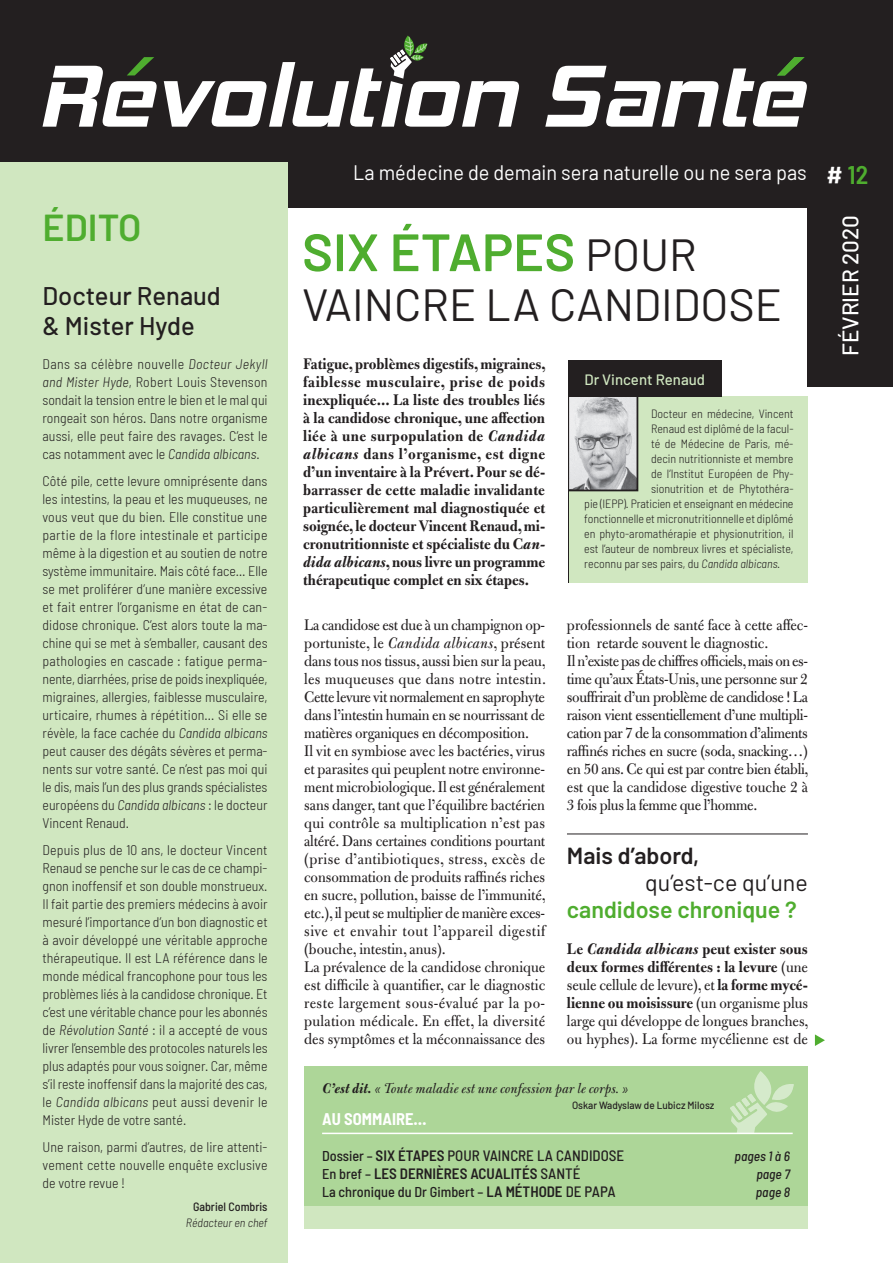
<style>
.page{position:relative;width:893px;height:1263px;background:#fff}
.page>*{position:absolute;margin:0;border:0;box-sizing:border-box;transform-origin:0 0}
.t1{font:600 52.5px "Barlow";color:#4fad2f}
.t2{font:45px "Barlow";color:#231f20}
.t3{font:600 37.5px "Barlow";color:#4fad2f}
.t4{font:500 25.5px/30px "Barlow";color:#231f20}
.t5{font:600 semi-condensed 25.5px "Barlow";color:#4fad2f}
.t6{font:600 23.25px "Barlow";color:#4fad2f}
.t7{font:23.25px "Barlow";color:#231f20}
.t8{font:600 23.25px "Barlow";color:#231f20}
.t9{font:500 22.5px "Barlow";color:#fff}
.t10{font:21px "Barlow";color:#fff;scale:.95 1}
.t11{font:16.5px/18px "Bulmer MT Std";color:#231f20;text-align:justify;scale:.95 1}
.t12{font:700 16.5px/18px "Bulmer MT Std";color:#231f20;text-align:justify;scale:.95 1}
.t13{font:16.5px/18px "Bulmer MT Std";letter-spacing:-.02em;color:#231f20;scale:.95 1}
.t14{font:700 semi-condensed 16.5px "Barlow";color:#fff}
.t15{font:italic 15px "Bulmer MT Std";color:#231f20;scale:.95 1}
.t16{font:500 semi-condensed 15px "Barlow";color:#231f20}
.t17{font:600 semi-condensed 15px "Barlow";color:#231f20}
.t18{font:500 15px "Barlow";color:#d0e7c0}
.t19{font:500 semi-condensed 14.25px "Barlow";color:#231f20}
.t20{font:300 semi-condensed 13.95px/18px "Barlow";color:#231f20;text-align:justify}
.t21{font:italic 500 semi-condensed 13.5px "Barlow";color:#231f20}
.t22{font:300 semi-condensed 12px "Barlow";color:#231f20}
.t23{font:italic 300 semi-condensed 12px "Barlow";color:#231f20}
.t24{font:500 semi-condensed 12px "Barlow";color:#231f20}
.t25{font:500 10.5px "Barlow";color:#231f20;scale:.95 1}
.s1{font-style:italic}
.s2{font-weight:400;font-size:45px;color:#231f20}
.s3{font-weight:700}
.s4{font-weight:700;font-style:italic}
.s5{font-size:14.25px}
.s6{font-weight:600}
.s7{font-weight:500;font-size:14.25px}
.s8{font-weight:500}
.s9{font-weight:600;font-size:15px}
.s10{font-size:15px}
.s11{color:#fff}
</style>
<div class="page">
<hr style="left:567px;top:361px;width:2px;height:506px;background:#231f20">
<div style="left:569px;top:397px;width:239px;height:228px;background:#d0e7c0"></div>
<img style="left:570px;top:397px;width:65px;height:91px">
<div style="left:567px;top:391px;width:71px;height:100px;border:2px solid #231f20"></div>
<div style="left:567px;top:360px;width:155px;height:37px;background:#231f20"></div>
<div style="left:0;top:0;width:893px;height:162px;background:#231f20"></div>
<div style="left:288px;top:153px;width:605px;height:54px;background:#231f20"></div>
<div style="left:808px;top:202px;width:85px;height:185px;background:#231f20"></div>
<svg style="left:164px;top:36px;width:355px;height:91px"></svg>
<svg style="left:43px;top:57px;width:114px;height:70px"></svg>
<svg style="left:545px;top:57px;width:262px;height:70px"></svg>
<div style="left:0;top:162px;width:288px;height:1101px;background:#d0e7c0"></div>
<svg style="left:815px;top:1034px;width:10px;height:12px"></svg>
<div style="left:304px;top:1067px;width:504px;height:139px;background:#add698"></div>
<div style="left:304px;top:1206px;width:504px;height:22px;background:#d0e7c0"></div>
<svg style="left:730px;top:1071px;width:64px;height:62px"></svg>
<hr style="left:322px;top:1133px;width:471px;height:1px;background:#fff">
<div style="left:565px;top:583px;width:261px;height:288px;background:#fff"></div>
<hr style="left:567px;top:833px;width:241px;height:1px;background:#231f20">
<h3 class="t3" style="left:43px;top:204px;width:100px">ÉDITO</h3>
<h3 class="t4" style="left:43px;top:280px;width:180px">Docteur Renaud &amp; Mister Hyde</h3>
<p class="t20" style="left:43px;top:355px;width:227px">Dans sa célèbre nouvelle <span class="s1">Docteur Jekyll and Mister Hyde</span>, Robert Louis Stevenson sondait la tension entre le bien et le mal qui rongeait son héros. Dans notre organisme aussi, elle peut faire des ravages. C’est le cas notamment avec le <span class="s1">Candida albicans</span>.</p>
<p class="t20" style="left:43px;top:472px;width:227px">Côté pile, cette levure omniprésente dans les intestins, la peau et les muqueuses, ne vous veut que du bien. Elle constitue une partie de la flore intestinale et participe même à la digestion et au soutien de notre système immunitaire. Mais côté face… Elle se met proliférer d’une manière excessive et fait entrer l’organisme en état de can&shy;didose chronique. C’est alors toute la ma&shy;chine qui se met à s’emballer, causant des pathologies en cascade : fatigue perma&shy;nente, diarrhées, prise de poids inexpliquée, migraines, allergies, faiblesse musculaire, urticaire, rhumes à répétition... Si elle se révèle, la face cachée du <span class="s1">Candida albicans </span>peut causer des dégâts sévères et perma&shy;nents sur votre santé. Ce n’est pas moi qui le dis, mais l’un des plus grands spécialistes européens du <span class="s1">Candida albicans</span> : le docteur Vincent Renaud.</p>
<p class="t20" style="left:43px;top:841px;width:227px">Depuis plus de 10 ans, le docteur Vincent Renaud se penche sur le cas de ce champi&shy;gnon inoffensif et son double monstrueux.<br>Il fait partie des premiers médecins à avoir mesuré l’importance d’un bon diagnostic et à avoir développé une véritable approche thérapeutique. Il est LA référence dans le monde médical francophone pour tous les problèmes liés à la candidose chronique. Et c’est une véritable chance pour les abonnés de <span class="s1">Révolution Santé</span> : il a accepté de vous livrer l’ensemble des protocoles naturels les plus adaptés pour vous soigner. Car, même s’il reste inoffensif dans la majorité des cas, le <span class="s1">Candida albicans</span> peut aussi devenir le Mister Hyde de votre santé.</p>
<p class="t20" style="left:43px;top:1138px;width:227px">Une raison, parmi d’autres, de lire attenti&shy;vement cette nouvelle enquête exclusive de votre revue !</p>
<p class="t24" style="left:193px;top:1199px;width:76px">Gabriel Combris</p>
<p class="t23" style="left:186px;top:1215px;width:83px">Rédacteur en chef</p>
<h3 class="t10" style="left:353px;top:159px;width:479px">La médecine de demain sera naturelle ou ne sera pas</h3>
<h1 class="t1" style="left:302px;top:220px;width:396px">SIX ÉTAPES <span class="s2">POUR</span></h1>
<h2 class="t2" style="left:302px;top:277px;width:482px">VAINCRE LA CANDIDOSE</h2>
<p class="t12" style="left:303px;top:355px;width:257px">Fatigue, problèmes digestifs, migraines, faiblesse musculaire, prise de poids inexpliquée... La liste des troubles liés à la candidose chronique, une affection liée à une surpopulation de <span class="s1">Candida albicans</span> dans l’organisme, est digne d’un inventaire à la Prévert. Pour se dé&shy;barrasser de cette maladie invalidante particulièrement mal diagnostiquée et soignée, le docteur Vincent Renaud, mi&shy;cronutritionniste et spécialiste du C<span class="s1">an&shy;dida albicans</span>, nous livre un programme thérapeutique complet en six étapes.</p>
<p class="t11" style="left:304px;top:616px;width:256px;text-align:left">La candidose est due à un champignon op&shy;portuniste, le <span class="s1">Candida albicans</span>, présent dans tous nos tissus, aussi bien sur la peau, les muqueuses que dans notre intestin.<br>Cette levure vit normalement en saprophyte dans l’intestin humain en se nourrissant de matières organiques en décomposition.<br>Il vit en symbiose avec les bactéries, virus et parasites qui peuplent notre environne&shy;ment microbiologique. Il est généralement sans danger, tant que l’équilibre bactérien qui contrôle sa multiplication n’est pas altéré. Dans certaines conditions pourtant (prise d’antibiotiques, stress, excès de consommation de produits raffinés riches en sucre, pollution, baisse de l’immunité, etc.), il peut se multiplier de manière exces&shy;sive et envahir tout l’appareil digestif (bouche, intestin, anus).<br>La prévalence de la candidose chronique est difficile à quantifier, car le diagnostic reste largement sous-évalué par la po&shy;pulation médicale. En effet, la diversité des symptômes et la méconnaissance des</p>
<p class="t18" style="left:584px;top:370px;width:122px">Dr Vincent Renaud</p>
<p class="t22" style="left:651px;top:406px;width:144px">Docteur en médecine, Vincent</p>
<p class="t22" style="left:651px;top:421px;width:144px">Renaud est diplômé de la facul-</p>
<p class="t22" style="left:651px;top:436px;width:144px">té de Médecine de Paris, mé-</p>
<p class="t22" style="left:651px;top:451px;width:144px">decin nutritionniste et membre</p>
<p class="t22" style="left:651px;top:466px;width:144px">de l’Institut Européen de Phy-</p>
<p class="t22" style="left:651px;top:481px;width:144px">sionutrition et de Phytothéra-</p>
<p class="t22" style="left:584px;top:496px;width:211px">pie (IEPP). Praticien et enseignant en médecine</p>
<p class="t22" style="left:584px;top:511px;width:211px">fonctionnelle et micronutritionnelle et diplômé</p>
<p class="t22" style="left:584px;top:526px;width:211px">en phyto-aromathérapie et physionutrition, il</p>
<p class="t22" style="left:584px;top:541px;width:211px">est l’auteur de nombreux livres et spécialiste,</p>
<p class="t22" style="left:584px;top:556px;width:198px">reconnu par ses pairs, du <span class="s1">Candida albicans.</span></p>
<p class="t13" style="left:567px;top:616px;width:256px">professionnels de santé face à cette affec&shy;tion retarde souvent le diagnostic.<br>Il n’existe pas de chiffres officiels, mais on es&shy;time qu’aux États-Unis, une personne sur 2 souffrirait d’un problème de candidose ! La raison vient essentiellement d’une multipli&shy;cation par 7 de la consommation d’aliments raffinés riches en sucre (soda, snacking…) en 50 ans. Ce qui est par contre bien établi, est que la candidose digestive touche 2 à 3 fois plus la femme que l’homme.</p>
<h3 class="t8" style="left:567px;top:841px;width:134px">Mais d’abord,</h3>
<h3 class="t7" style="left:645px;top:868px;width:164px">qu’est-ce qu’une</h3>
<h3 class="t6" style="left:567px;top:895px;width:231px">candidose chronique ?</h3>
<p class="t11" style="left:567px;top:940px;width:256px"><span class="s3">Le</span> <span class="s4">Candida albicans</span> <span class="s3">peut exister sous deux formes différentes : la levure</span> (une seule cellule de levure), et <span class="s3">la forme mycé&shy;lienne ou moisissure</span> (un organisme plus large qui développe de longues branches, ou hyphes). La forme mycélienne est de</p>
<p class="t15" style="left:322px;top:1080px;width:324px"><span class="s3">C’est dit.</span> « Toute maladie est une confession par le corps. »</p>
<p class="t25" style="left:572px;top:1099px;width:151px">Oskar Wadyslaw de Lubicz Milosz</p>
<p class="t14" style="left:322px;top:1109px;width:106px">AU SOMMAIRE…</p>
<p class="t16" style="left:322px;top:1146px;width:304px"><span class="s5">Dossier –</span> <span class="s6">SIX ÉTAPES</span> POUR VAINCRE LA CANDIDOSE</p>
<p class="t21" style="left:735px;top:1148px;width:57px">pages 1 à 6</p>
<p class="t17" style="left:322px;top:1164px;width:260px"><span class="s7">En bref –</span> LES DERNIÈRES ACUALITÉS <span class="s8">SANTÉ</span></p>
<p class="t21" style="left:756px;top:1166px;width:35px">page 7</p>
<p class="t19" style="left:322px;top:1183px;width:295px">La chronique du Dr Gimbert – <span class="s9">LA MÉTHODE</span> <span class="s10">DE PAPA</span></p>
<p class="t21" style="left:756px;top:1184px;width:36px">page 8</p>
<h3 class="t5" style="left:826px;top:158px;width:43px"><span class="s11">#</span> 12</h3>
<h3 class="t9" style="left:836px;top:356px;width:143px;rotate:-90deg">FÉVRIER 2020</h3>
</div>
